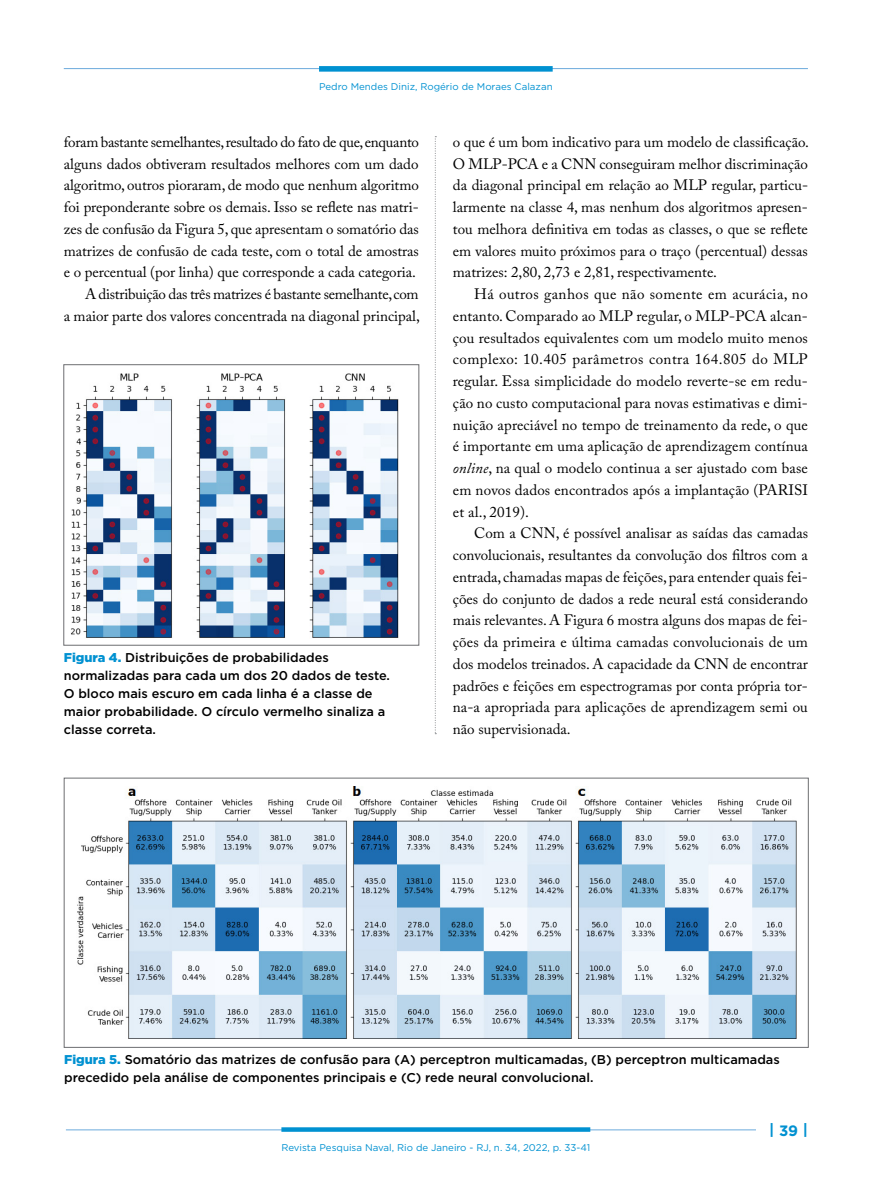
<style>
.page{position:relative;width:893px;height:1191px;background:#fff}
.page>*{position:absolute;margin:0;border:0;box-sizing:border-box;transform-origin:0 0}
.t1{font:15px/21.8px "Adobe Caslon Pro";letter-spacing:-.005em;color:#000;text-align:justify}
.t2{font:700 15px "Gotham";color:#0091d1}
.t3{font:500 12.75px/18px "Gotham";color:#000}
.t4{font:9.75px "Gotham";color:#0091d1}
.s1{font-style:italic}
.s2{font-weight:900;color:#0091d1}
</style>
<div class="page">
<hr style="left:66px;top:1129px;width:742px;height:1px;background:#6baadc">
<hr style="left:64px;top:68px;width:744px;height:1px;background:#6baadc">
<div style="left:319px;top:66px;width:234px;height:6px;background:#0091d1"></div>
<svg style="left:281px;top:1127px;width:309px;height:4px"></svg>
<div style="left:757px;top:1123px;width:51px;height:12px;background:#fff"></div>
<svg style="left:435px;top:136px;width:1px;height:598px"></svg>
<img style="left:71px;top:373px;width:328px;height:265px">
<div style="left:63px;top:364px;width:356px;height:281px;border:1px solid #6d6e71"></div>
<img style="left:77px;top:786px;width:719px;height:252px">
<div style="left:64px;top:777px;width:745px;height:270px;border:1px solid #6d6e71"></div>
<p class="t4" style="left:319px;top:80px;width:235px">Pedro Mendes Diniz, Rogério de Moraes Calazan</p>
<p class="t1" style="left:64px;top:131px;width:358px;text-align:right">foram bastante semelhantes, resultado do fato de que, enquanto alguns dados obtiveram resultados melhores com um dado algoritmo, outros pioraram, de modo que nenhum algoritmo foi preponderante sobre os demais. Isso se reflete nas matri&shy;zes de confusão da Figura 5, que apresentam o somatório das matrizes de confusão de cada teste, com o total de amostras e o percentual (por linha) que corresponde a cada categoria.<br>A distribuição das três matrizes é bastante semelhante, com<br>a maior parte dos valores concentrada na diagonal principal,</p>
<p class="t1" style="left:453px;top:131px;width:358px">o que é um bom indicativo para um modelo de classificação.<br>O MLP-PCA e a CNN conseguiram melhor discriminação da diagonal principal em relação ao MLP regular, particu&shy;larmente na classe 4, mas nenhum dos algoritmos apresen&shy;tou melhora definitiva em todas as classes, o que se reflete em valores muito próximos para o traço (percentual) dessas matrizes: 2,80, 2,73 e 2,81, respectivamente.</p>
<p class="t1" style="left:453px;top:283px;width:357px;text-indent:21px">Há outros ganhos que não somente em acurácia, no entanto. Comparado ao MLP regular, o MLP-PCA alcan&shy;çou resultados equivalentes com um modelo muito menos complexo: 10.405 parâmetros contra 164.805 do MLP regular. Essa simplicidade do modelo reverte-se em redu&shy;ção no custo computacional para novas estimativas e dimi&shy;nuição apreciável no tempo de treinamento da rede, o que é importante em uma aplicação de aprendizagem contínua <span class="s1">online</span>, na qual o modelo continua a ser ajustado com base em novos dados encontrados após a implantação (PARISI et al., 2019).</p>
<p class="t1" style="left:453px;top:522px;width:357px;text-indent:21px">Com a CNN, é possível analisar as saídas das camadas convolucionais, resultantes da convolução dos filtros com a entrada, chamadas mapas de feições, para entender quais fei&shy;ções do conjunto de dados a rede neural está considerando mais relevantes. A Figura 6 mostra alguns dos mapas de fei&shy;ções da primeira e última camadas convolucionais de um dos modelos treinados. A capacidade da CNN de encontrar padrões e feições em espectrogramas por conta própria tor&shy;na-a apropriada para aplicações de aprendizagem semi ou não supervisionada.</p>
<p class="t3" style="left:64px;top:648px;width:328px"><span class="s2">Figura 4.</span> Distribuições de probabilidades normalizadas para cada um dos 20 dados de teste.<br>O bloco mais escuro em cada linha é a classe de maior probabilidade. O círculo vermelho sinaliza a classe correta.</p>
<p class="t3" style="left:64px;top:1050px;width:717px"><span class="s2">Figura 5.</span> Somatório das matrizes de confusão para (A) perceptron multicamadas, (B) perceptron multicamadas precedido pela análise de componentes principais e (C) rede neural convolucional.</p>
<p class="t4" style="left:281px;top:1141px;width:310px">Revista Pesquisa Naval, Rio de Janeiro - RJ, n. 34, 2022, p. 33-41</p>
<p class="t2" style="left:769px;top:1120px;width:40px">| 39 |</p>
</div>
